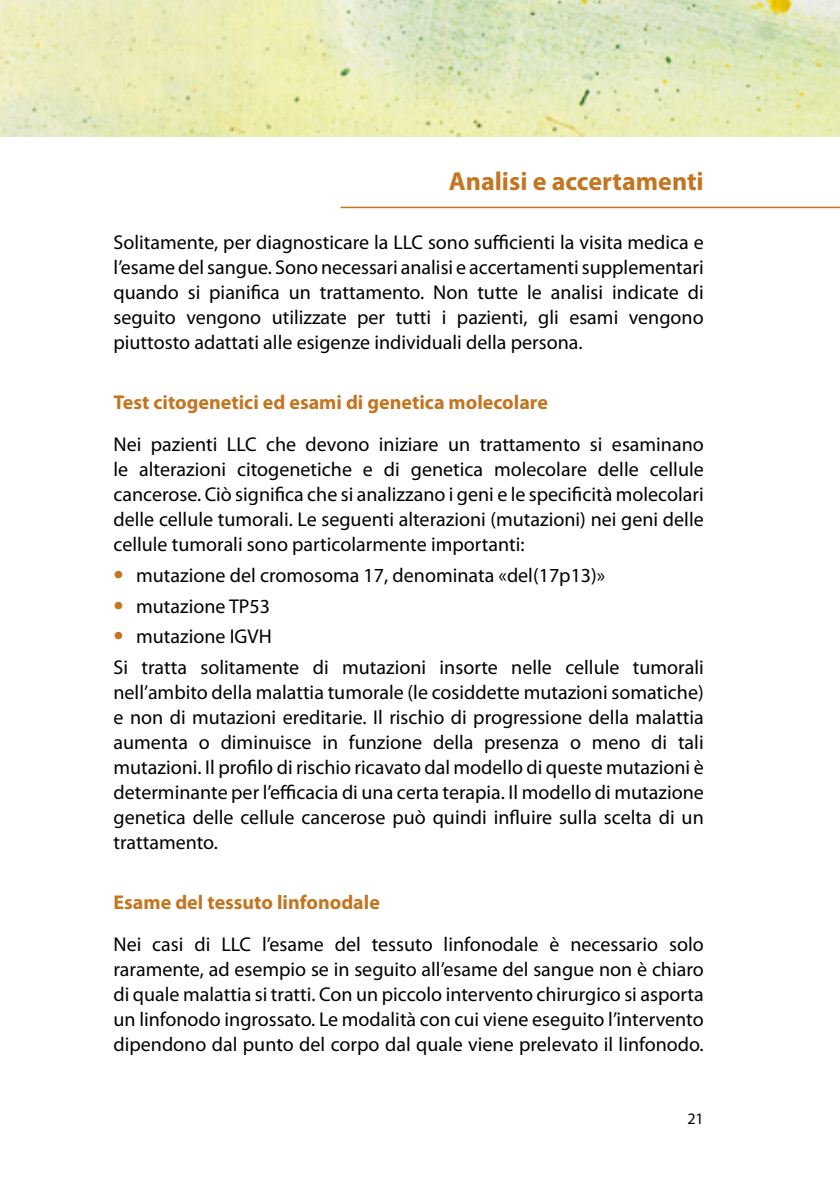
<style>
.page{position:relative;width:840px;height:1191px;background:#fff}
.page>*{position:absolute;margin:0;border:0;box-sizing:border-box;transform-origin:0 0}
.t1{font:700 26px "Myriad Pro";color:#c47520}
.t2{font:20px/25px "Myriad Pro";color:#000;text-align:justify}
.t3{font:700 20px "Myriad Pro";color:#c47520}
.t4{font:16px "Myriad Pro";color:#000}
.s1{font-size:36px;color:#c47520}
</style>
<div class="page">
<img style="left:0;top:0;width:839px;height:136px">
<hr style="left:340px;top:207px;width:499px;height:1px;background:#c47520">
<h1 class="t1" style="left:448px;top:164px;width:256px">Analisi e accertamenti</h1>
<p class="t2" style="left:113px;top:229px;width:591px">Solitamente, per diagnosticare la LLC sono sufficienti la visita medica e l’esame del sangue. Sono necessari analisi e accertamenti supplementari quando si pianifica un trattamento. Non tutte le analisi indicate di seguito vengono utilizzate per tutti i pazienti, gli esami vengono piuttosto adattati alle esigenze individuali della persona.</p>
<p class="t3" style="left:113px;top:389px;width:435px">Test citogenetici ed esami di genetica molecolare</p>
<p class="t2" style="left:113px;top:431px;width:591px">Nei pazienti LLC che devono iniziare un trattamento si esaminano le alterazioni citogenetiche e di genetica molecolare delle cellule cancerose. Ciò significa che si analizzano i geni e le specificità molecolari delle cellule tumorali. Le seguenti alterazioni (mutazioni) nei geni delle cellule tumorali sono particolarmente importanti:</p>
<p class="t2" style="left:113px;top:562px;width:493px"><span class="s1">•</span> mutazione del cromosoma 17, denominata «del(17p13)»</p>
<p class="t2" style="left:113px;top:593px;width:158px"><span class="s1">•</span> mutazione TP53</p>
<p class="t2" style="left:113px;top:621px;width:591px;line-height:30.6px"><span class="s1">•</span> mutazione IGVH<br>Si tratta solitamente di mutazioni insorte nelle cellule tumorali</p>
<p class="t2" style="left:113px;top:679px;width:591px">nell’ambito della malattia tumorale (le cosiddette mutazioni somatiche) e non di mutazioni ereditarie. Il rischio di progressione della malattia aumenta o diminuisce in funzione della presenza o meno di tali mutazioni. Il profilo di rischio ricavato dal modello di queste mutazioni è determinante per l’efficacia di una certa terapia. Il modello di mutazione genetica delle cellule cancerose può quindi influire sulla scelta di un trattamento.</p>
<p class="t3" style="left:113px;top:889px;width:268px">Esame del tessuto linfonodale</p>
<p class="t2" style="left:113px;top:931px;width:591px">Nei casi di LLC l’esame del tessuto linfonodale è necessario solo raramente, ad esempio se in seguito all’esame del sangue non è chiaro di quale malattia si tratti. Con un piccolo intervento chirurgico si asporta un linfonodo ingrossato. Le modalità con cui viene eseguito l’intervento dipendono dal punto del corpo dal quale viene prelevato il linfonodo.</p>
<p class="t4" style="left:687px;top:1108px;width:18px">21</p>
</div>
